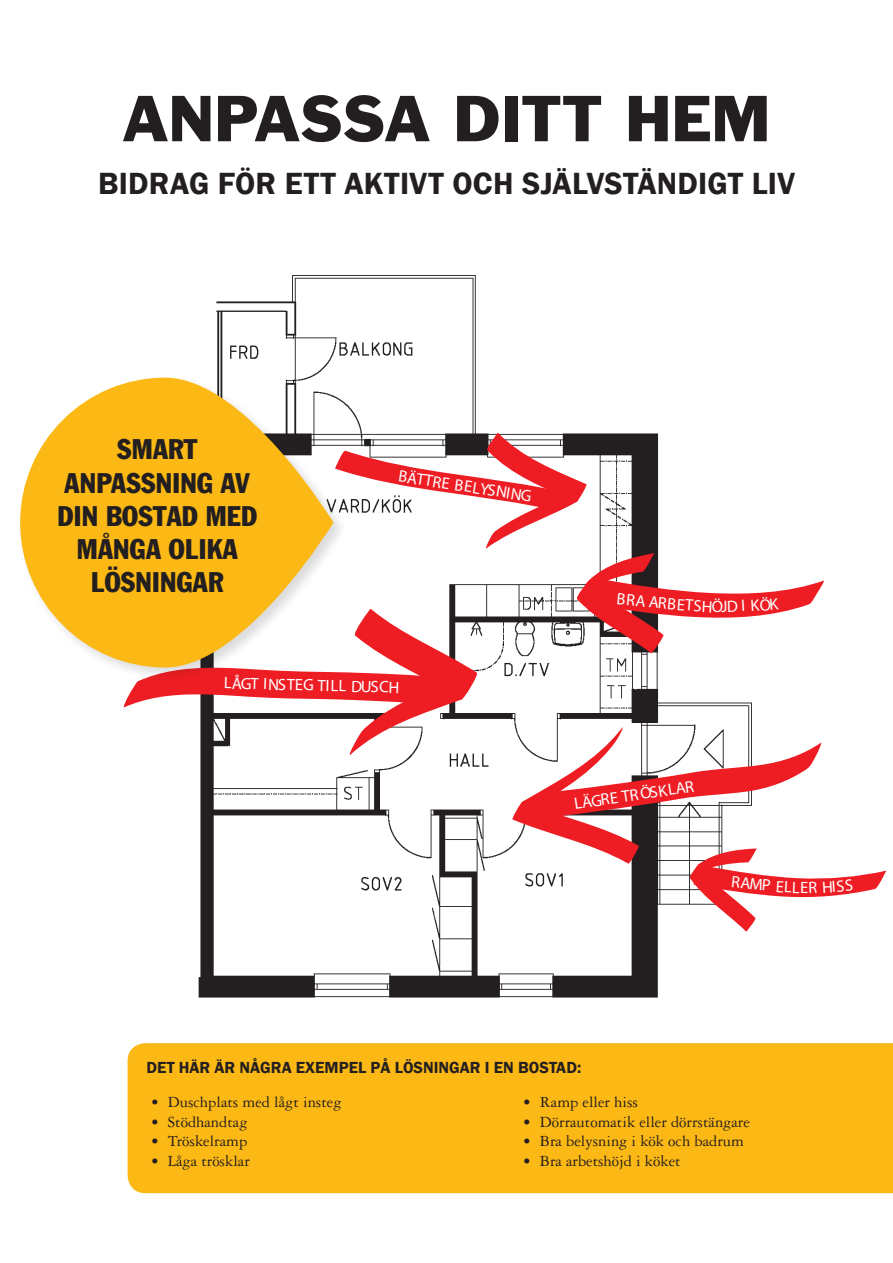
<style>
.page{position:relative;width:893px;height:1263px;background:#fff}
.page>*{position:absolute;margin:0;border:0;box-sizing:border-box;transform-origin:0 0}
.t1{font:60px "Franklin Gothic LT";letter-spacing:-.015em;color:#231f20}
.t2{font:600 31.5px "Franklin Gothic";letter-spacing:.005em;color:#231f20}
.t3{font:condensed 27.6px/33.2px "Franklin Gothic LT";letter-spacing:.01em;color:#231f20;text-align:center}
.t4{font:16.5px "Garamond Three LT";color:#231f20}
.t5{font:16.5px "Myriad Pro";color:#fff}
.t6{font:600 16.5px "Franklin Gothic";color:#231f20}
</style>
<div class="page">
<img style="left:198px;top:275px;width:460px;height:723px">
<div style="left:128px;top:1043px;width:765px;height:150px;background:#fcb814"></div>
<div style="left:17px;top:375px;width:331px;height:307px;background:#231f20;opacity:.16"></div>
<div style="left:20px;top:378px;width:314px;height:289px;background:#fcb814;border-radius:145px"></div>
<svg style="left:122px;top:433px;width:765px;height:499px"></svg>
<p class="t1" style="left:122px;top:80px;width:650px">ANPASSA DITT HEM</p>
<p class="t2" style="left:98px;top:164px;width:698px">BIDRAG FÖR ETT AKTIVT OCH SJÄLVSTÄNDIGT LIV</p>
<p class="t3" style="left:117px;top:433px;width:82px">SMART</p>
<p class="t3" style="left:58px;top:466px;width:201px">ANPASSNING AV<br>DIN BOSTAD MED<br>MÅNGA OLIKA<br>LÖSNINGAR</p>
<p class="t5" style="left:400px;top:465px;width:136px;rotate:9deg">BÄTTRE BELYSNING</p>
<p class="t5" style="left:224px;top:673px;width:177px;rotate:1deg">LÅGT INSTEG TILL DUSCH</p>
<p class="t5" style="left:617px;top:589px;width:79px;rotate:5deg">BRA ARBET</p>
<p class="t5" style="left:712px;top:596px;width:13px">Ö</p>
<p class="t5" style="left:573px;top:793px;width:122px;rotate:-8deg">LÄGRE TRÖSKLAR</p>
<p class="t6" style="left:147px;top:1057px;width:436px">DET HÄR ÄR NÅGRA EXEMPEL PÅ LÖSNINGAR I EN BOSTAD:</p>
<p class="t4" style="left:151px;top:1093px;width:192px">• Duschplats med lågt insteg</p>
<p class="t4" style="left:151px;top:1113px;width:98px">• Stödhandtag</p>
<p class="t4" style="left:151px;top:1132px;width:98px">• Tröskelramp</p>
<p class="t4" style="left:151px;top:1152px;width:101px">• Låga trösklar</p>
<p class="t4" style="left:523px;top:1093px;width:117px">• Ramp eller hiss</p>
<p class="t4" style="left:523px;top:1113px;width:228px">• Dörrautomatik eller dörrstängare</p>
<p class="t4" style="left:523px;top:1132px;width:222px">• Bra belysning i kök och badrum</p>
<p class="t4" style="left:523px;top:1152px;width:159px">• Bra arbetshöjd i köket</p>
</div>
